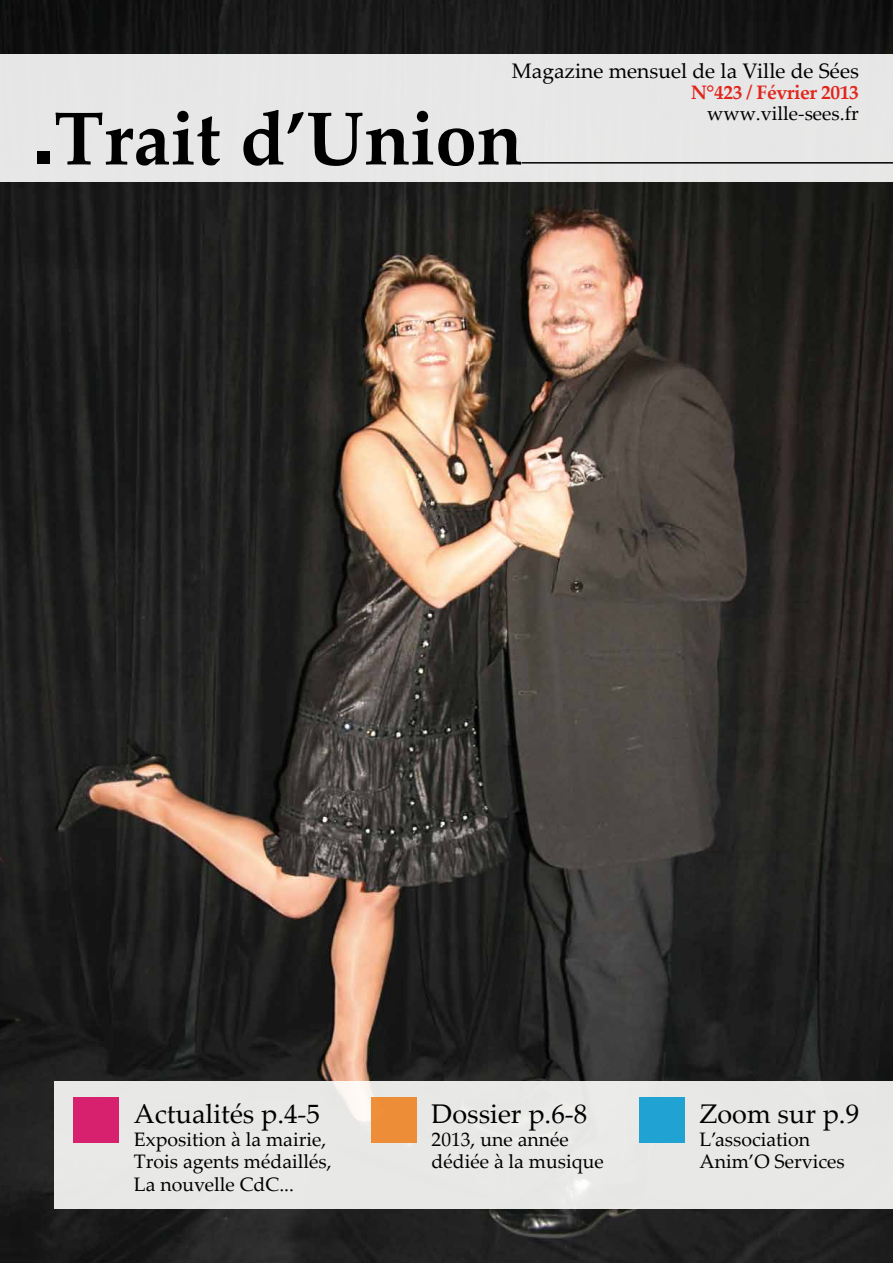
<style>
.page{position:relative;width:893px;height:1263px;background:#fff}
.page>*{position:absolute;margin:0;border:0;box-sizing:border-box;transform-origin:0 0}
.t1{font:700 75px "Palatino Linotype";color:#000}
.t2{font:27px "Palatino Linotype";color:#000}
.t3{font:21px "Palatino Linotype";color:#000}
.t4{font:19.5px/22.5px "Palatino Linotype";color:#000}
.t5{font:700 19.5px "Palatino Linotype";letter-spacing:-.02em;color:#e1261c}
</style>
<div class="page">
<img style="left:0;top:0;width:893px;height:1263px">
<div style="left:0;top:54px;width:893px;height:128px;background:#e7e7e7"></div>
<div style="left:54px;top:1081px;width:839px;height:128px;background:#e8e8e6"></div>
<div style="left:74px;top:1097px;width:45px;height:45px;background:#d7206e"></div>
<div style="left:371px;top:1097px;width:46px;height:45px;background:#ed8d38"></div>
<div style="left:639px;top:1097px;width:46px;height:45px;background:#20a3d2"></div>
<div style="left:37px;top:152px;width:13px;height:12px;background:#000"></div>
<hr style="left:522px;top:162px;width:371px;height:2px;background:#000">
<p class="t3" style="left:512px;top:56px;width:348px">Magazine mensuel de la Ville de Sées</p>
<p class="t5" style="left:691px;top:78px;width:170px">N°423 / Février 2013</p>
<p class="t4" style="left:707px;top:101px;width:153px">www.ville-sees.fr</p>
<h1 class="t1" style="left:54px;top:86px;width:470px">Trait d’Union</h1>
<h2 class="t2" style="left:134px;top:1095px;width:188px">Actualités p.4-5</h2>
<p class="t4" style="left:134px;top:1127px;width:199px">Exposition à la mairie,<br>Trois agents médaillés,<br>La nouvelle CdC...</p>
<h2 class="t2" style="left:432px;top:1095px;width:157px">Dossier p.6-8</h2>
<p class="t4" style="left:432px;top:1127px;width:174px">2013, une année dédiée à la musique</p>
<h2 class="t2" style="left:699px;top:1095px;width:161px">Zoom sur p.9</h2>
<p class="t4" style="left:699px;top:1127px;width:147px">L’association<br>Anim’O Services</p>
</div>
